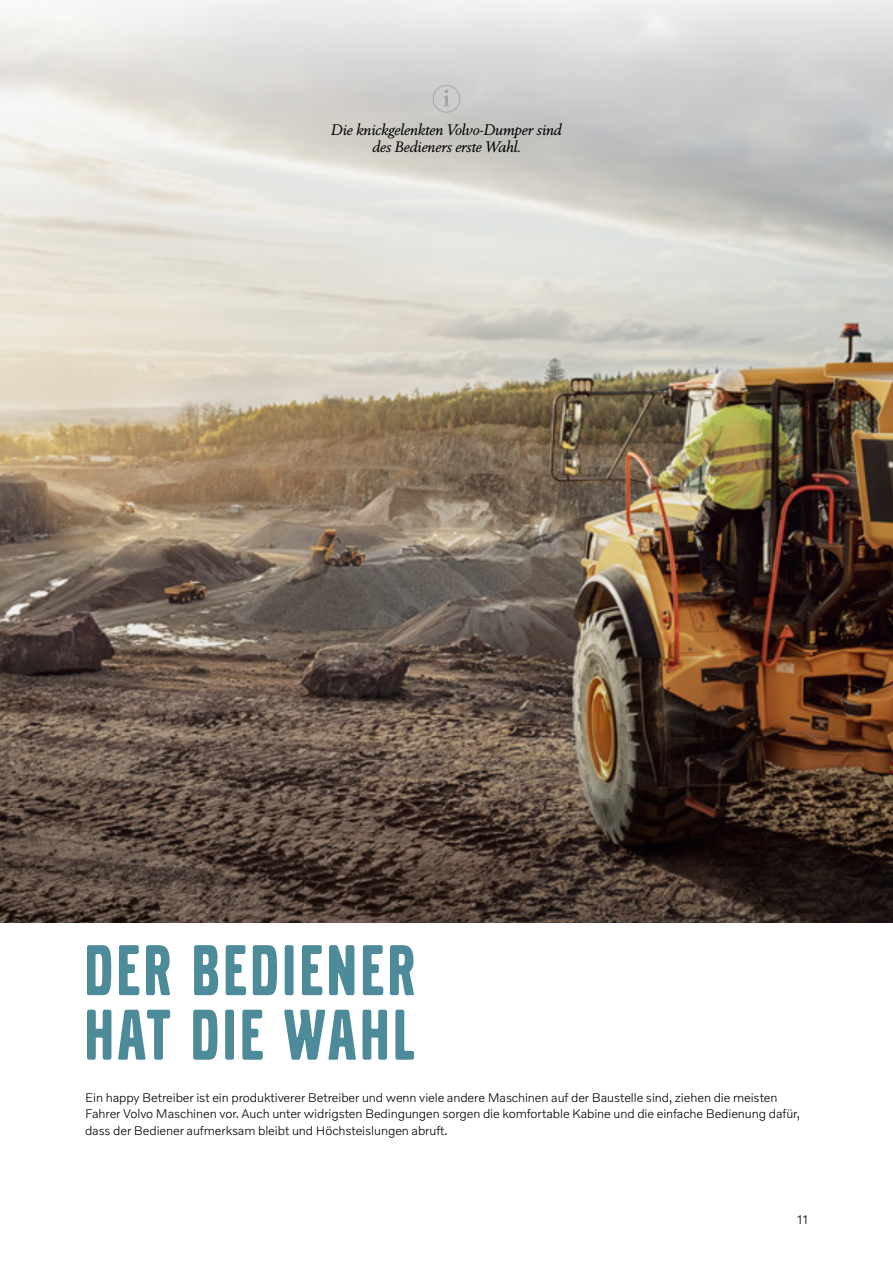
<style>
.page{position:relative;width:893px;height:1263px;background:#fff}
.page>*{position:absolute;margin:0;border:0;box-sizing:border-box;transform-origin:0 0}
.t1{font:75px/64.5px "Volvo Broad Pro";letter-spacing:.06em;color:#4e8b9a}
.t2{font:italic 15px/16.5px "Volvo Serif Pro";letter-spacing:-.005em;color:#000;text-align:center}
.t3{font:300 12.75px/16.5px "Volvo Novum";letter-spacing:-.005em;color:#000}
</style>
<div class="page">
<img style="left:0;top:259px;width:893px;height:664px">
<svg style="left:0;top:0;width:893px;height:259px;background:#dadad6"></svg>
<svg style="left:433px;top:85px;width:27px;height:28px"></svg>
<p class="t2" style="left:331px;top:122px;width:232px">Die knickgelenkten Volvo-Dumper sind des Bedieners erste Wahl.</p>
<h1 class="t1" style="left:85px;top:939px;width:331px">DER BEDIENER<br>HAT DIE WAHL</h1>
<p class="t3" style="left:85px;top:1088px;width:716px">Ein happy Betreiber ist ein produktiverer Betreiber und wenn viele andere Maschinen auf der Baustelle sind, ziehen die meisten<br>Fahrer Volvo Maschinen vor. Auch unter widrigsten Bedingungen sorgen die komfortable Kabine und die einfache Bedienung dafür, dass der Bediener aufmerksam bleibt und Höchsteislungen abruft.</p>
<p class="t3" style="left:797px;top:1210px;width:13px">11</p>
</div>
